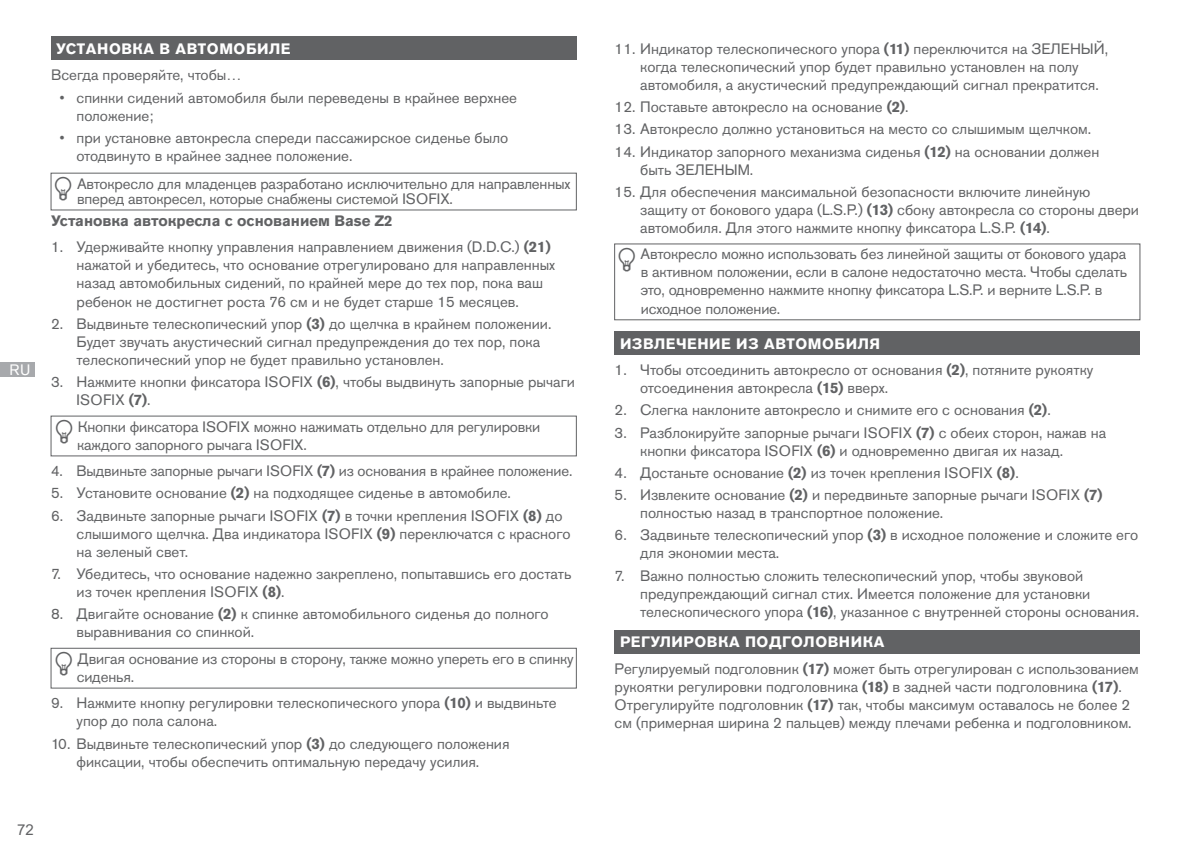
<style>
.page{position:relative;width:1191px;height:851px;background:#fff}
.page>*{position:absolute;margin:0;border:0;box-sizing:border-box;transform-origin:0 0}
.t1{font:15px/18px "Akzidenz Grotesk Pro";color:#616264}
.t2{font:700 15px "Akzidenz Grotesk Pro";letter-spacing:.035em;color:#fff}
.t3{font:700 15px "Akzidenz Grotesk Pro";color:#616264}
.t4{font:15px "Arial";color:#616264}
.t5{font:15px "Akzidenz Grotesk Pro";color:#fff}
.s1{font-family:"Arial"}
.s2{font-weight:700}
.s3{font-weight:700;color:#fff}
</style>
<div class="page">
<div style="left:0;top:361px;width:34px;height:15px;background:#a7a9ac"></div>
<div style="left:51px;top:37px;width:525px;height:23px;background:#616264"></div>
<div style="left:51px;top:173px;width:526px;height:37px;border:1px solid #616264"></div>
<div style="left:51px;top:647px;width:526px;height:41px;border:1px solid #616264"></div>
<div style="left:614px;top:243px;width:526px;height:77px;border:1px solid #616264"></div>
<div style="left:614px;top:331px;width:526px;height:24px;background:#616264"></div>
<div style="left:614px;top:630px;width:526px;height:23px;background:#616264"></div>
<p class="t5" style="left:10px;top:360px;width:22px">RU</p>
<p class="t2" style="left:56px;top:39px;width:236px">УСТАНОВКА В АВТОМОБИЛЕ</p>
<p class="t1" style="left:51px;top:66px;width:192px">Всегда проверяйте, чтобы…</p>
<p class="t1" style="left:77px;top:88px;width:442px;text-indent:-17px"><span class="s1">•</span> спинки сидений автомобиля были переведены в крайнее верхнее положение;</p>
<p class="t1" style="left:77px;top:128px;width:433px;text-indent:-17px"><span class="s1">•</span> при установке автокресла спереди пассажирское сиденье было отодвинуто в крайнее заднее положение.</p>
<p class="t1" style="left:77px;top:176px;width:495px;line-height:15px">Автокресло для младенцев разработано исключительно для направленных вперед автокресел, которые снабжены системой ISOFIX.</p>
<p class="t3" style="left:51px;top:211px;width:343px">Установка автокресла с основанием Base Z2</p>
<p class="t1" style="left:77px;top:238px;width:480px;text-indent:-26px">1. Удерживайте кнопку управления направлением движения (D.D.C.) <span class="s2">(21) </span>нажатой и убедитесь, что основание отрегулировано для направленных назад автомобильных сидений, по крайней мере до тех пор, пока ваш ребенок не достигнет роста 76 см и не будет старше 15 месяцев.</p>
<p class="t1" style="left:77px;top:314px;width:476px;text-indent:-26px">2. Выдвиньте телескопический упор <span class="s2">(3)</span> до щелчка в крайнем положении.<br>Будет звучать акустический сигнал предупреждения до тех пор, пока телескопический упор не будет правильно установлен.</p>
<p class="t1" style="left:77px;top:372px;width:500px;text-indent:-26px">3. Нажмите кнопки фиксатора ISOFIX <span class="s2">(6)</span>, чтобы выдвинуть запорные рычаги<br>ISOFIX <span class="s2">(7)</span>.</p>
<p class="t1" style="left:77px;top:417px;width:465px">Кнопки фиксатора ISOFIX можно нажимать отдельно для регулировки каждого запорного рычага ISOFIX.</p>
<p class="t1" style="left:51px;top:462px;width:523px">4. Выдвиньте запорные рычаги ISOFIX <span class="s2">(7)</span> из основания в крайнее положение.</p>
<p class="t1" style="left:51px;top:484px;width:461px">5. Установите основание <span class="s2">(2)</span> на подходящее сиденье в автомобиле.</p>
<p class="t1" style="left:77px;top:506px;width:495px;text-indent:-26px">6. Задвиньте запорные рычаги ISOFIX <span class="s2">(7)</span> в точки крепления ISOFIX <span class="s2">(8)</span> до слышимого щелчка. Два индикатора ISOFIX <span class="s2">(9)</span> переключатся с красного на зеленый свет.</p>
<p class="t1" style="left:77px;top:564px;width:496px;text-indent:-26px">7. Убедитесь, что основание надежно закреплено, попытавшись его достать из точек крепления ISOFIX <span class="s2">(8)</span>.</p>
<p class="t1" style="left:77px;top:604px;width:473px;text-indent:-26px">8. Двигайте основание <span class="s2">(2)</span> к спинке автомобильного сиденья до полного выравнивания со спинкой.</p>
<p class="t1" style="left:77px;top:649px;width:498px">Двигая основание из стороны в сторону, также можно упереть его в спинку сиденья.</p>
<p class="t1" style="left:77px;top:694px;width:481px;text-indent:-26px">9. Нажмите кнопку регулировки телескопического упора <span class="s2">(10)</span> и выдвиньте упор до пола салона.</p>
<p class="t1" style="left:51px;top:734px;width:460px;text-align:center">10. Выдвиньте телескопический упор <span class="s2">(3)</span> до следующего положения фиксации, чтобы обеспечить оптимальную передачу усилия.</p>
<p class="t4" style="left:17px;top:819px;width:18px">72</p>
<p class="t1" style="left:640px;top:39px;width:469px;text-indent:-26px">11. Индикатор телескопического упора <span class="s2">(11)</span> переключится на ЗЕЛЕНЫЙ, когда телескопический упор будет правильно установлен на полу автомобиля, а акустический предупреждающий сигнал прекратится.</p>
<p class="t1" style="left:614px;top:98px;width:295px">12. Поставьте автокресло на основание <span class="s2">(2)</span>.</p>
<p class="t1" style="left:614px;top:120px;width:478px">13. Автокресло должно установиться на место со слышимым щелчком.</p>
<p class="t1" style="left:640px;top:142px;width:460px;text-indent:-26px">14. Индикатор запорного механизма сиденья <span class="s2">(12)</span> на основании должен быть ЗЕЛЕНЫМ.</p>
<p class="t1" style="left:640px;top:182px;width:500px;text-indent:-26px">15. Для обеспечения максимальной безопасности включите линейную защиту от бокового удара (L.S.P.) <span class="s2">(13)</span> сбоку автокресла со стороны двери автомобиля. Для этого нажмите кнопку фиксатора L.S.P. <span class="s2">(14)</span>.</p>
<p class="t1" style="left:640px;top:245px;width:488px">Автокресло можно использовать без линейной защиты от бокового удара в активном положении, если в салоне недостаточно места. Чтобы сделать это, одновременно нажмите кнопку фиксатора L.S.P. и верните L.S.P. в исходное положение.</p>
<p class="t2" style="left:620px;top:333px;width:261px">ИЗВЛЕЧЕНИЕ ИЗ АВТОМОБИЛЯ</p>
<p class="t1" style="left:640px;top:361px;width:455px;text-indent:-26px">1. Чтобы отсоединить автокресло от основания <span class="s2">(2)</span>, потяните рукоятку отсоединения автокресла <span class="s2">(15)</span> вверх.</p>
<p class="t1" style="left:614px;top:401px;width:437px">2. Слегка наклоните автокресло и снимите его с основания <span class="s2">(2)</span>.</p>
<p class="t1" style="left:640px;top:423px;width:467px;text-indent:-26px">3. Разблокируйте запорные рычаги ISOFIX <span class="s2">(7)</span> с обеих сторон, нажав на кнопки фиксатора ISOFIX <span class="s2">(6)</span> и одновременно двигая их назад.</p>
<p class="t1" style="left:614px;top:463px;width:405px">4. Достаньте основание <span class="s2">(2)</span> из точек крепления ISOFIX <span class="s2">(8)</span>.</p>
<p class="t1" style="left:640px;top:485px;width:464px;text-indent:-26px">5. Извлеките основание <span class="s2">(2)</span> и передвиньте запорные рычаги ISOFIX <span class="s2">(7) </span>полностью назад в транспортное положение.</p>
<p class="t1" style="left:640px;top:526px;width:499px;text-indent:-26px">6. Задвиньте телескопический упор <span class="s2">(3)</span> в исходное положение и сложите его для экономии места.</p>
<p class="t1" style="left:640px;top:566px;width:500px;text-indent:-26px">7. Важно полностью сложить телескопический упор, чтобы звуковой предупреждающий сигнал стих. Имеется положение для установки телескопического упора <span class="s2">(16)</span>, указанное с внутренней стороны основания.</p>
<p class="t1" style="left:614px;top:629px;width:526px;line-height:26.4px;text-indent:5px"><span class="s3">РЕГУЛИРОВКА ПОДГОЛОВНИКА<br></span>Регулируемый подголовник <span class="s2">(17)</span> может быть отрегулирован с использованием</p>
<p class="t1" style="left:614px;top:677px;width:518px">рукоятки регулировки подголовника <span class="s2">(18)</span> в задней части подголовника <span class="s2">(17)</span>.<br>Отрегулируйте подголовник <span class="s2">(17)</span> так, чтобы максимум оставалось не более 2 см (примерная ширина 2 пальцев) между плечами ребенка и подголовником.</p>
</div>
